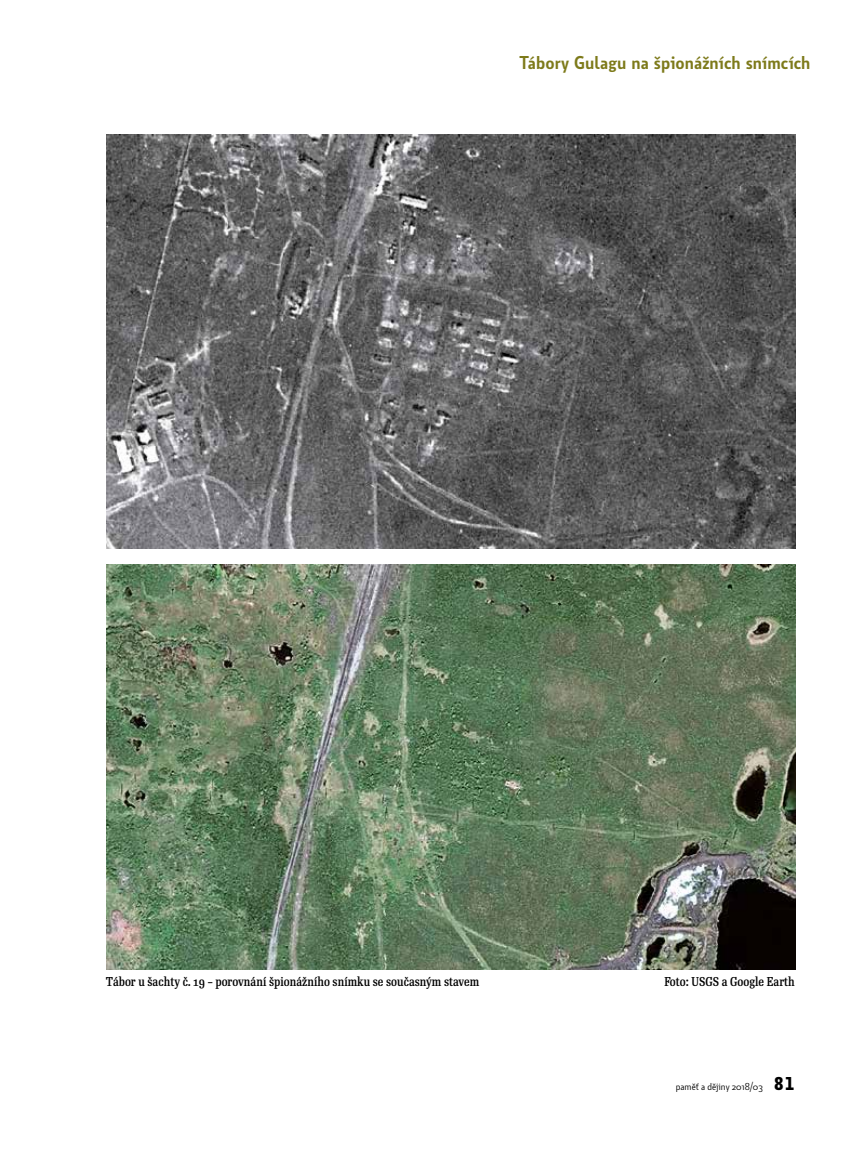
<style>
.page{position:relative;width:859px;height:1149px;background:#fff}
.page>*{position:absolute;margin:0;border:0;box-sizing:border-box;transform-origin:0 0}
.t1{font:600 18px "Botanika Std";color:#7d7a1a}
.t2{font:500 12.45px "Re Public Std Cond";color:#000}
.t3{font:9.75px "Botanika Std";color:#000}
.s1{font-family:"Botanika Mono";font-weight:700;font-size:18px}
</style>
<div class="page">
<img style="left:106px;top:135px;width:689px;height:413px">
<img style="left:106px;top:564px;width:689px;height:405px">
<h1 class="t1" style="left:519px;top:51px;width:293px">Tábory Gulagu na špionážních snímcích</h1>
<p class="t2" style="left:106px;top:973px;width:375px">Tábor u šachty č. 19 – porovnání špionážního snímku se současným stavem</p>
<p class="t2" style="left:664px;top:973px;width:132px">Foto: USGS a Google Earth</p>
<p class="t3" style="left:676px;top:1080px;width:121px">paměť a dějiny 2018/03 <span class="s1">81</span></p>
</div>
